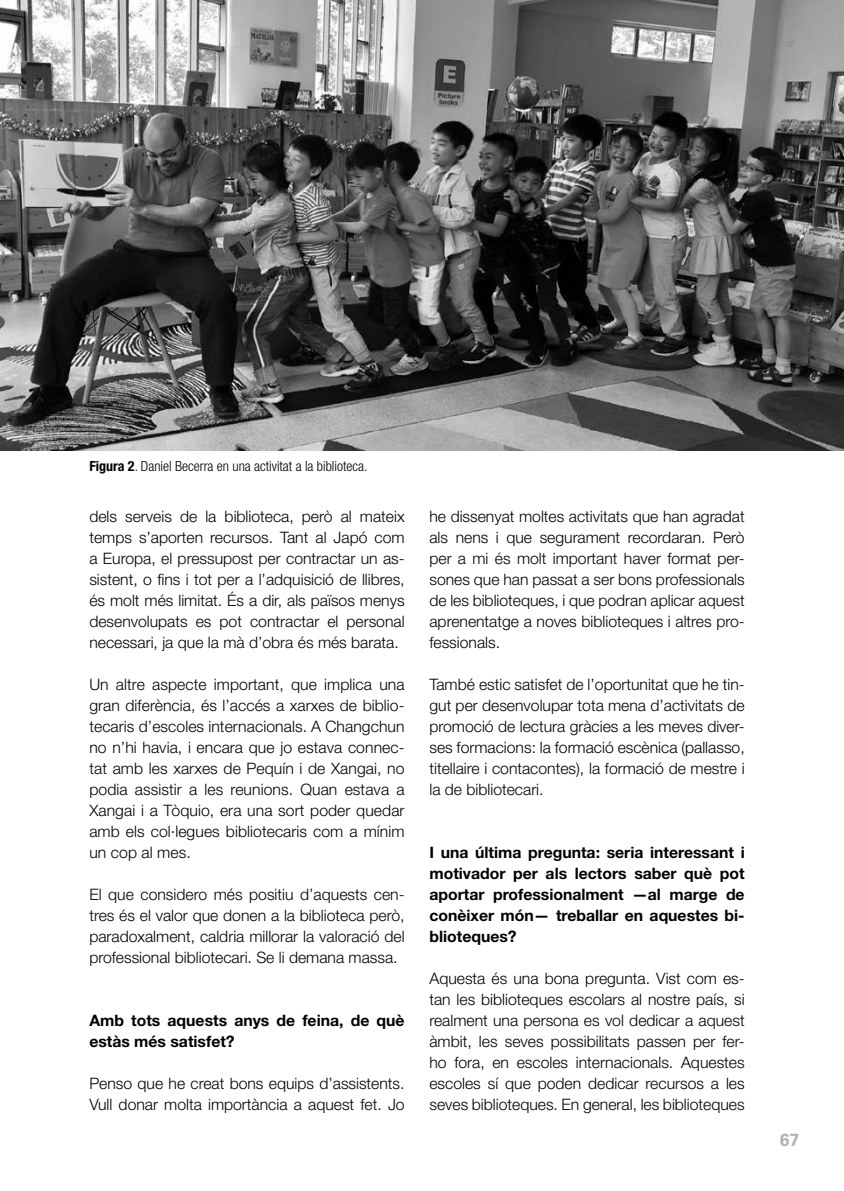
<style>
.page{position:relative;width:844px;height:1191px;background:#fff}
.page>*{position:absolute;margin:0;border:0;box-sizing:border-box;transform-origin:0 0}
.t1{font:700 17.5px "Univers LT Std";color:#b3b2b2}
.t2{font:300 15.75px/21px "Helvetica Neue LT Std";color:#000;text-align:justify}
.t3{font:700 15.75px/21px "Helvetica Neue LT Std";color:#000}
.t4{font:300 condensed 14px "Helvetica Neue LT Std";color:#000}
.s1{font-weight:700}
</style>
<div class="page">
<img style="left:0;top:0;width:843px;height:450px">
<p class="t4" style="left:89px;top:458px;width:279px"><span class="s1">Figura 2</span>. Daniel Becerra en una activitat a la biblioteca.</p>
<p class="t2" style="left:89px;top:505px;width:317px">dels serveis de la biblioteca, però al mateix temps s’aporten recursos. Tant al Japó com a Europa, el pressupost per contractar un as&shy;sistent, o fins i tot per a l’adquisició de llibres, és molt més limitat. És a dir, als països menys desenvolupats es pot contractar el personal necessari, ja que la mà d’obra és més barata.</p>
<p class="t2" style="left:89px;top:673px;width:317px">Un altre aspecte important, que implica una gran diferència, és l’accés a xarxes de biblio&shy;tecaris d’escoles internacionals. A Changchun no n’hi havia, i encara que jo estava connec&shy;tat amb les xarxes de Pequín i de Xangai, no podia assistir a les reunions. Quan estava a Xangai i a Tòquio, era una sort poder quedar amb els col·legues bibliotecaris com a mínim un cop al mes.</p>
<p class="t2" style="left:89px;top:883px;width:317px">El que considero més positiu d’aquests cen&shy;tres és el valor que donen a la biblioteca però, paradoxalment, caldria millorar la valoració del professional bibliotecari. Se li demana massa.</p>
<p class="t3" style="left:89px;top:1009px;width:316px">Amb tots aquests anys de feina, de què estàs més satisfet?</p>
<p class="t2" style="left:89px;top:1072px;width:317px">Penso que he creat bons equips d’assistents.<br>Vull donar molta importància a aquest fet. Jo</p>
<p class="t2" style="left:429px;top:505px;width:317px">he dissenyat moltes activitats que han agradat als nens i que segurament recordaran. Però per a mi és molt important haver format per&shy;sones que han passat a ser bons professionals de les biblioteques, i que podran aplicar aquest aprenentatge a noves biblioteques i altres pro&shy;fessionals.</p>
<p class="t2" style="left:429px;top:673px;width:317px">També estic satisfet de l’oportunitat que he tin&shy;gut per desenvolupar tota mena d’activitats de promoció de lectura gràcies a les meves diver&shy;ses formacions: la formació escènica (pallasso, titellaire i contacontes), la formació de mestre i la de bibliotecari.</p>
<p class="t3" style="left:429px;top:841px;width:317px;text-align:justify">I una última pregunta: seria interessant i motivador per als lectors saber què pot aportar professionalment —al marge de conèixer món— treballar en aquestes bi&shy;blioteques?</p>
<p class="t2" style="left:429px;top:967px;width:317px">Aquesta és una bona pregunta. Vist com es&shy;tan les biblioteques escolars al nostre país, si realment una persona es vol dedicar a aquest àmbit, les seves possibilitats passen per fer&shy;ho fora, en escoles internacionals. Aquestes escoles sí que poden dedicar recursos a les seves biblioteques. En general, les biblioteques</p>
<p class="t1" style="left:779px;top:1129px;width:21px">67</p>
</div>
